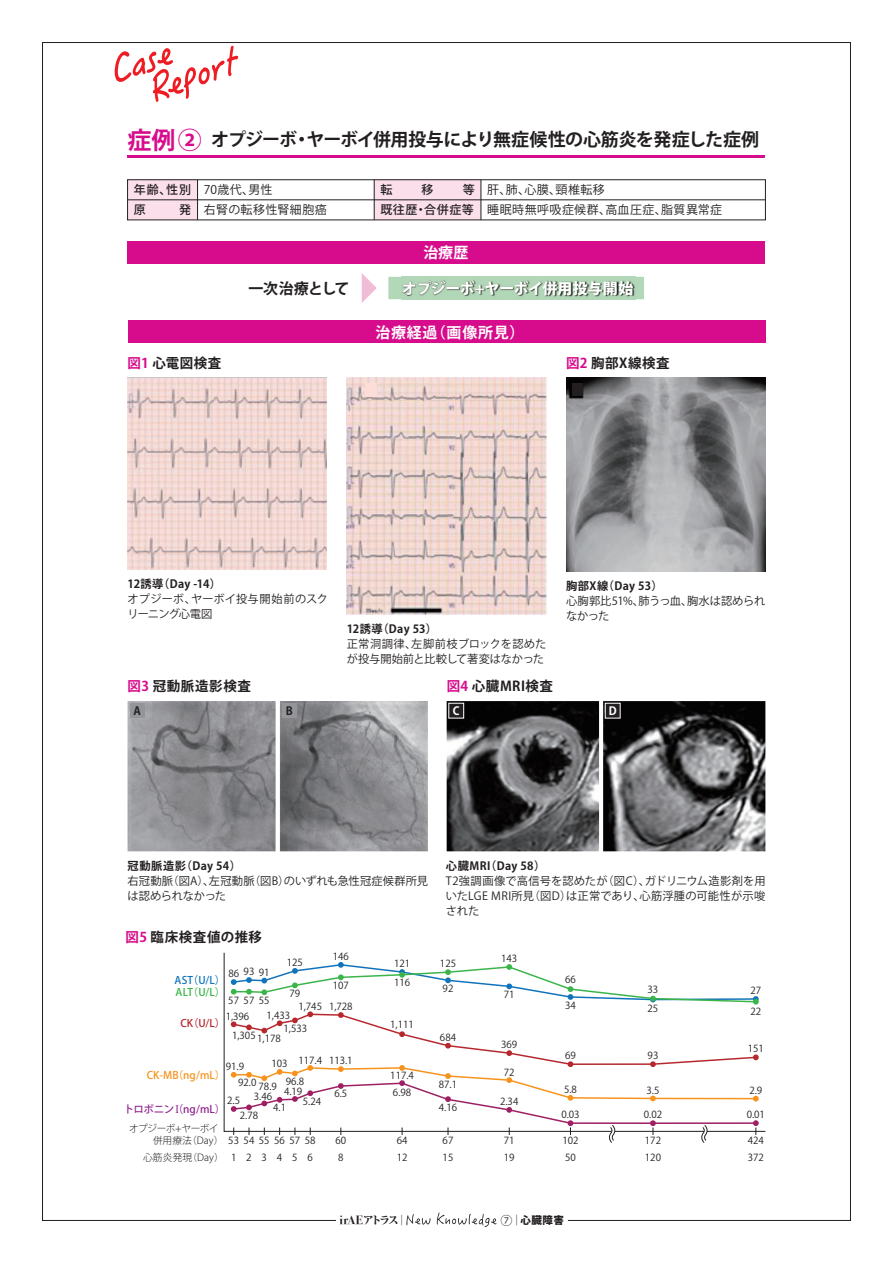
<style>
.page{position:relative;width:893px;height:1263px;background:#fff}
.page>*{position:absolute;margin:0;border:0;box-sizing:border-box;transform-origin:0 0}
.t1{font:700 24px "Koz Go Pro";color:#d70c8c}
.t2{font:700 18px "Koz Go Pr 6 N";letter-spacing:-.035em;color:#231f20}
.t3{font:800 15px "Koz Go Pr 6 N";letter-spacing:-.03em;color:#fff}
.t4{font:700 15px "Koz Go Pr 6 N";letter-spacing:.05em;color:#fff}
.t5{font:700 15px "Koz Go Pr 6 N";letter-spacing:-.035em;color:#231f20}
.t6{font:700 13.5px "Koz Go Pr 6 N";letter-spacing:.035em;color:#231f20}
.t7{font:12px/20.1px "Koz Go Pr 6 N";letter-spacing:.03em;color:#231f20}
.t8{font:500 12px/20.1px "Koz Go Pr 6 N";letter-spacing:.055em;color:#231f20}
.t9{font:11.25px/15px "Koz Go Pr 6 N";color:#231f20}
.t10{font:700 11.25px "Koz Go Pr 6 N";letter-spacing:.035em;color:#231f20}
.t11{font:11.25px/15px "Koz Go Pr 6 N";letter-spacing:-.02em;color:#231f20}
.t12{font:700 11.25px "Koz Go Std";color:#231f20}
.t13{font:700 11.25px "Koz Go Std";color:#fff}
.t14{font:500 10.5px "Koz Go Std";letter-spacing:-.025em;color:#90268f}
.t15{font:500 10.5px "Koz Go Std";letter-spacing:.015em;color:#f7931d}
.t16{font:800 10.5px "Koz Min Pro";color:#231f20}
.t17{font:500 10.5px "Koz Go Std";color:#1074bc}
.t18{font:500 10.5px "Koz Go Std";color:#3ab54a}
.t19{font:500 10.5px "Koz Go Std";color:#b7282e}
.t20{font:800 10.5px "Koz Go Pro";color:#231f20}
.t21{font:9.75px/17.1px "Koz Go Pr 6 N";color:#231f20}
.t22{font:300 9.75px/12px "Koz Go Std";letter-spacing:-.05em;color:#231f20}
.t23{font:300 9.75px "Koz Go Std";color:#231f20}
.s1{color:#d70c8c}
.s2{font-family:"Koz Min Pro"}
.s3{font-family:"Bodoni Svty Two ITCTT";font-weight:700;font-size:12px}
.s4{font-family:"Koz Go Pr 6 N";font-weight:400;font-size:12px}
</style>
<div class="page">
<svg style="left:406px;top:1214px;width:24px;height:11px"></svg>
<svg style="left:437px;top:1212px;width:60px;height:15px"></svg>
<svg style="left:114px;top:46px;width:124px;height:56px"></svg>
<div style="left:374px;top:180px;width:107px;height:40px;background:#fbdfeb"></div>
<div style="left:128px;top:180px;width:70px;height:40px;background:#fbdfeb"></div>
<div style="left:127px;top:179px;width:639px;height:41px;border:1px solid #231f20"></div>
<hr style="left:128px;top:199px;width:637px;height:1px;background:#231f20">
<hr style="left:374px;top:180px;width:1px;height:40px;background:#231f20">
<hr style="left:481px;top:180px;width:1px;height:40px;background:#231f20">
<hr style="left:197px;top:180px;width:1px;height:40px;background:#231f20">
<div style="left:128px;top:241px;width:637px;height:23px;background:#d70c8c"></div>
<svg style="left:362px;top:273px;width:15px;height:30px"></svg>
<svg style="left:388px;top:277px;width:256px;height:22px"></svg>
<img style="left:401px;top:277px;width:235px;height:22px">
<div style="left:128px;top:320px;width:637px;height:23px;background:#d70c8c"></div>
<img style="left:347px;top:378px;width:199px;height:236px">
<img style="left:128px;top:378px;width:199px;height:192px">
<img style="left:566px;top:378px;width:199px;height:194px">
<img style="left:447px;top:701px;width:318px;height:150px">
<img style="left:128px;top:701px;width:300px;height:150px">
<hr style="left:128px;top:155px;width:637px;height:2px;background:#d70c8c">
<svg style="left:231px;top:962px;width:528px;height:42px"></svg>
<div style="left:605px;top:703px;width:15px;height:15px;background:#231f20"></div>
<div style="left:605px;top:703px;width:15px;height:15px;border:1px solid #fff"></div>
<div style="left:449px;top:703px;width:15px;height:15px;background:#231f20"></div>
<div style="left:449px;top:703px;width:15px;height:15px;border:1px solid #fff"></div>
<div style="left:282px;top:703px;width:15px;height:15px;background:#939598"></div>
<div style="left:130px;top:703px;width:15px;height:15px;background:#939598"></div>
<div style="left:365px;top:383px;width:12px;height:13px;background:#fcddd7"></div>
<div style="left:572px;top:383px;width:10px;height:13px;background:#231f20"></div>
<svg style="left:231px;top:1011px;width:528px;height:132px"></svg>
<h1 class="t1" style="left:128px;top:124px;width:76px">症例②</h1>
<h2 class="t2" style="left:211px;top:130px;width:550px">オプジーボ・ヤーボイ併用投与により無症候性の心筋炎を発症した症例</h2>
<p class="t8" style="left:381px;top:180px;width:96px;text-align:right">等<br>既往歴・合併症等</p>
<p class="t8" style="left:134px;top:180px;width:59px">年齢、性別原</p>
<p class="t8" style="left:381px;top:180px;width:13px">転</p>
<p class="t8" style="left:422px;top:180px;width:13px">移</p>
<p class="t7" style="left:204px;top:180px;width:124px">70歳代、男性<br>右腎の転移性腎細胞癌</p>
<p class="t7" style="left:487px;top:180px;width:236px">肝、肺、心膜、頸椎転移<br>睡眠時無呼吸症候群、高血圧症、脂質異常症</p>
<h3 class="t4" style="left:423px;top:244px;width:47px">治療歴</h3>
<h3 class="t5" style="left:248px;top:280px;width:103px">一次治療として</h3>
<h3 class="t3" style="left:402px;top:280px;width:233px">オプジーボ+ヤーボイ併用投与開始</h3>
<h3 class="t4" style="left:375px;top:324px;width:151px">治療経過（画像所見）</h3>
<h3 class="t6" style="left:128px;top:355px;width:95px"><span class="s1">図1</span> 心電図検査</h3>
<h3 class="t6" style="left:566px;top:355px;width:105px"><span class="s1">図2</span> 胸部X線検査</h3>
<p class="t8" style="left:179px;top:200px;width:13px">発</p>
<p class="t10" style="left:128px;top:578px;width:95px">12誘導（Day -14）</p>
<p class="t9" style="left:128px;top:592px;width:202px">オプジーボ、ヤーボイ投与開始前のスクリーニング心電図</p>
<p class="t10" style="left:347px;top:622px;width:92px">12誘導（Day 53）</p>
<p class="t9" style="left:347px;top:636px;width:201px">正常洞調律、左脚前枝ブロックを認めたが投与開始前と比較して著変はなかった</p>
<h3 class="t6" style="left:128px;top:678px;width:125px"><span class="s1">図3</span> 冠動脈造影検査</h3>
<h3 class="t6" style="left:447px;top:678px;width:108px"><span class="s1">図4</span> 心臓MRI検査</h3>
<p class="t10" style="left:566px;top:580px;width:98px">胸部X線（Day 53）</p>
<p class="t11" style="left:566px;top:594px;width:201px">心胸郭比51%、肺うっ血、胸水は認められなかった</p>
<p class="t12" style="left:133px;top:704px;width:9px">A</p>
<p class="t12" style="left:286px;top:704px;width:9px">B</p>
<p class="t13" style="left:453px;top:704px;width:8px">C</p>
<p class="t13" style="left:609px;top:704px;width:9px">D</p>
<p class="t10" style="left:128px;top:859px;width:115px">冠動脈造影（Day 54）</p>
<p class="t9" style="left:128px;top:873px;width:302px">右冠動脈（図A）、左冠動脈（図B）のいずれも急性冠症候群所見は認められなかった</p>
<p class="t10" style="left:446px;top:859px;width:101px">心臓MRI（Day 58）</p>
<p class="t9" style="left:446px;top:873px;width:321px;text-align:justify">T2強調画像で高信号を認めたが（図C）、ガドリニウム造影剤を用いたLGE MRI所見（図D）は正常であり、心筋浮腫の可能性が示唆された</p>
<h3 class="t6" style="left:125px;top:929px;width:138px"><span class="s1">図5</span> 臨床検査値の推移</h3>
<p class="t17" style="left:174px;top:973px;width:52px">AST（U/L）</p>
<p class="t18" style="left:176px;top:985px;width:51px">ALT（U/L）</p>
<p class="t19" style="left:180px;top:1017px;width:41px">CK（U/L)</p>
<p class="t15" style="left:147px;top:1068px;width:75px">CK-MB(ng/mL)</p>
<p class="t14" style="left:124px;top:1102px;width:98px">トロポニン<span class="s2">I</span>(ng/mL)</p>
<p class="t21" style="left:228px;top:964px;width:43px">86 93 91</p>
<p class="t21" style="left:287px;top:954px;width:18px">125</p>
<p class="t21" style="left:333px;top:948px;width:18px">146</p>
<p class="t21" style="left:333px;top:977px;width:18px">107</p>
<p class="t21" style="left:290px;top:985px;width:12px">79</p>
<p class="t21" style="left:228px;top:992px;width:12px">57</p>
<p class="t21" style="left:259px;top:992px;width:12px">55</p>
<p class="t21" style="left:232px;top:1006px;width:50px;line-height:21px;text-indent:-6px">1,396<br>1,305 1,178</p>
<p class="t21" style="left:244px;top:992px;width:12px">57</p>
<p class="t21" style="left:298px;top:998px;width:56px">1,745 1,728</p>
<p class="t21" style="left:284px;top:1009px;width:25px;line-height:12.9px;text-indent:-17px">1,433<br>1,533</p>
<p class="t21" style="left:394px;top:955px;width:18px">121</p>
<p class="t21" style="left:394px;top:974px;width:18px">116</p>
<p class="t21" style="left:390px;top:1016px;width:25px">1,111</p>
<p class="t21" style="left:298px;top:1052px;width:56px">117.4 113.1</p>
<p class="t21" style="left:303px;top:1093px;width:20px">5.24</p>
<p class="t21" style="left:272px;top:1055px;width:18px">103</p>
<p class="t21" style="left:259px;top:1078px;width:20px">78.9</p>
<p class="t21" style="left:226px;top:1058px;width:20px">91.9</p>
<p class="t21" style="left:390px;top:1067px;width:25px">117.4</p>
<p class="t21" style="left:286px;top:1073px;width:20px">96.8</p>
<p class="t21" style="left:238px;top:1074px;width:20px">92.0</p>
<p class="t21" style="left:273px;top:1083px;width:31px;line-height:16.4px;text-indent:11px">4.19<br>4.1</p>
<p class="t21" style="left:334px;top:1085px;width:14px">6.5</p>
<p class="t21" style="left:393px;top:1084px;width:20px">6.98</p>
<p class="t21" style="left:240px;top:1087px;width:34px;line-height:19px;text-indent:14px">3.46<br>2.78</p>
<p class="t21" style="left:227px;top:1092px;width:14px">2.5</p>
<p class="t21" style="left:440px;top:955px;width:18px">125</p>
<p class="t21" style="left:443px;top:980px;width:12px">92</p>
<p class="t21" style="left:440px;top:1029px;width:18px">684</p>
<p class="t21" style="left:439px;top:1076px;width:20px">87.1</p>
<p class="t21" style="left:439px;top:1098px;width:20px">4.16</p>
<p class="t21" style="left:501px;top:950px;width:18px">143</p>
<p class="t21" style="left:504px;top:986px;width:12px">71</p>
<p class="t21" style="left:501px;top:1036px;width:18px">369</p>
<p class="t21" style="left:504px;top:1064px;width:12px">72</p>
<p class="t21" style="left:500px;top:1093px;width:20px">2.34</p>
<p class="t21" style="left:565px;top:971px;width:12px">66</p>
<p class="t21" style="left:648px;top:981px;width:12px">33</p>
<p class="t21" style="left:565px;top:997px;width:12px">34</p>
<p class="t21" style="left:648px;top:1000px;width:12px">25</p>
<p class="t21" style="left:750px;top:980px;width:12px;line-height:21.3px">27<br>22</p>
<p class="t21" style="left:748px;top:1040px;width:18px">151</p>
<p class="t21" style="left:749px;top:1082px;width:14px">2.9</p>
<p class="t21" style="left:565px;top:1047px;width:12px">69</p>
<p class="t21" style="left:648px;top:1047px;width:12px">93</p>
<p class="t21" style="left:564px;top:1081px;width:14px">5.8</p>
<p class="t21" style="left:646px;top:1082px;width:14px">3.5</p>
<p class="t21" style="left:561px;top:1106px;width:20px">0.03</p>
<p class="t21" style="left:644px;top:1106px;width:20px">0.02</p>
<p class="t21" style="left:747px;top:1106px;width:20px">0.01</p>
<p class="t22" style="left:153px;top:1122px;width:72px;text-indent:-24px">オプジーボ+ヤーボイ併用療法（Day）</p>
<p class="t23" style="left:143px;top:1151px;width:82px">心筋炎発現（Day）</p>
<p class="t21" style="left:228px;top:1132px;width:12px">53<br>1</p>
<p class="t21" style="left:244px;top:1132px;width:12px">54<br>2</p>
<p class="t21" style="left:259px;top:1132px;width:12px">55<br>3</p>
<p class="t21" style="left:274px;top:1132px;width:12px">56<br>4</p>
<p class="t21" style="left:290px;top:1132px;width:12px">57<br>5</p>
<p class="t21" style="left:305px;top:1132px;width:12px">58<br>6</p>
<p class="t21" style="left:335px;top:1132px;width:12px">60<br>8</p>
<p class="t21" style="left:397px;top:1132px;width:12px">64<br>12</p>
<p class="t21" style="left:443px;top:1132px;width:12px">67<br>15</p>
<p class="t21" style="left:504px;top:1132px;width:12px">71<br>19</p>
<p class="t21" style="left:562px;top:1132px;width:18px">102<br>50</p>
<p class="t21" style="left:645px;top:1132px;width:18px">172<br>120</p>
<p class="t21" style="left:748px;top:1132px;width:18px">424<br>372</p>
<p class="t16" style="left:340px;top:1212px;width:69px"><span class="s3">irAE</span>アトラス│</p>
<p class="t20" style="left:500px;top:1213px;width:65px"><span class="s4">⑦</span><span class="s2">│</span>心臓障害</p>
</div>
